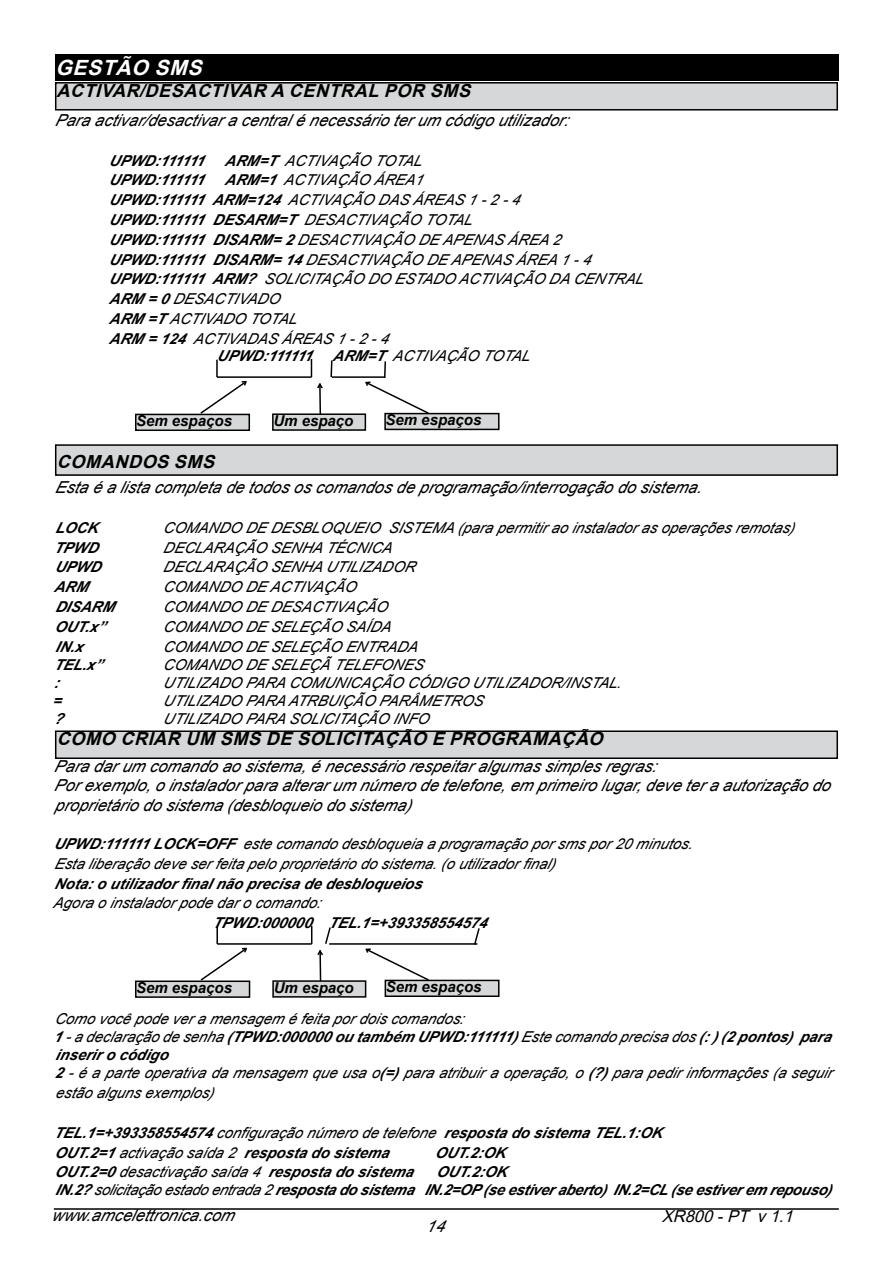
<style>
.page{position:relative;width:893px;height:1263px;background:#fff}
.page>*{position:absolute;margin:0;border:0;box-sizing:border-box;transform-origin:0 0}
.t1{font:italic 700 21px "Arial";color:#fff}
.t2{font:italic 700 18px "Arial";color:#000}
.t3{font:italic 16.5px/19.8px "Arial";color:#000}
.t4{font:italic 16.5px "Arial";color:#000}
.t5{font:italic 15px/18px "Arial";color:#000}
.t6{font:italic 700 15px/19.8px "Arial";color:#000}
.t7{font:italic 15px/19.8px "Arial";letter-spacing:-.055em;color:#000}
.s1{font-weight:700}
.s2{font-weight:400}
</style>
<div class="page">
<hr style="left:54px;top:1208px;width:785px;height:2px;background:#000">
<div style="left:56px;top:83px;width:781px;height:27px;background:#d5d7d8"></div>
<div style="left:55px;top:82px;width:783px;height:29px;border:2px solid #000"></div>
<div style="left:56px;top:445px;width:781px;height:30px;background:#d5d7d8"></div>
<div style="left:55px;top:444px;width:783px;height:32px;border:2px solid #000"></div>
<div style="left:55px;top:54px;width:783px;height:26px;background:#000"></div>
<hr style="left:217px;top:376px;width:94px;height:2px;background:#000">
<svg style="left:330px;top:360px;width:3px;height:18px"></svg>
<hr style="left:332px;top:376px;width:53px;height:2px;background:#000">
<div style="left:136px;top:414px;width:113px;height:16px;background:#d5d7d8"></div>
<div style="left:135px;top:414px;width:115px;height:17px;border:2px solid #000"></div>
<div style="left:273px;top:414px;width:92px;height:16px;background:#d5d7d8"></div>
<div style="left:272px;top:413px;width:94px;height:18px;border:2px solid #000"></div>
<div style="left:385px;top:414px;width:114px;height:15px;background:#d5d7d8"></div>
<div style="left:384px;top:413px;width:116px;height:17px;border:2px solid #000"></div>
<hr style="left:319px;top:383px;width:2px;height:31px;background:#000">
<svg style="left:311px;top:359px;width:12px;height:31px"></svg>
<svg style="left:199px;top:360px;width:49px;height:55px"></svg>
<svg style="left:364px;top:361px;width:66px;height:54px"></svg>
<div style="left:56px;top:731px;width:781px;height:27px;background:#d5d7d8"></div>
<div style="left:55px;top:730px;width:783px;height:29px;border:2px solid #000"></div>
<hr style="left:217px;top:943px;width:95px;height:2px;background:#000">
<hr style="left:329px;top:943px;width:148px;height:2px;background:#000">
<svg style="left:473px;top:928px;width:7px;height:17px"></svg>
<div style="left:136px;top:981px;width:114px;height:16px;background:#d5d7d8"></div>
<div style="left:135px;top:980px;width:115px;height:18px;border:2px solid #000"></div>
<div style="left:273px;top:981px;width:93px;height:16px;background:#d5d7d8"></div>
<div style="left:272px;top:980px;width:94px;height:18px;border:2px solid #000"></div>
<div style="left:385px;top:980px;width:114px;height:16px;background:#d5d7d8"></div>
<div style="left:385px;top:980px;width:115px;height:17px;border:2px solid #000"></div>
<hr style="left:319px;top:950px;width:2px;height:31px;background:#000">
<svg style="left:311px;top:926px;width:21px;height:31px"></svg>
<svg style="left:199px;top:926px;width:50px;height:56px"></svg>
<svg style="left:364px;top:948px;width:66px;height:34px"></svg>
<h1 class="t1" style="left:55px;top:53px;width:155px">GESTÃO SM S</h1>
<p class="t2" style="left:56px;top:78px;width:422px">ACTIVAR/DESACTIVAR ACENTRALPOR SMS</p>
<p class="t3" style="left:55px;top:110px;width:521px">Paraactivar/desactivaracentralénecessárioterum códigoutilizador:</p>
<p class="t7" style="left:109px;top:151px;width:541px"><span class="s1">UPWD:111111 ARM=T</span> ACTIVAÇÃO TOTAL<br><span class="s1">UPWD:111111 ARM=1</span> ACTIVAÇÃO ÁREA1<br><span class="s1">UPWD:111111 ARM=124</span> ACTIVAÇÃO DAS ÁREAS 1-2-4<br><span class="s1">UPWD:111111 DESARM=T</span> DESACTIVAÇÃO TOTAL<br><span class="s1">UPWD:111111 DISARM=2</span>DESACTIVAÇÃO DE APENAS ÁREA2<br><span class="s1">UPWD:111111 DISARM=14</span>DESACTIVAÇÃO DE APENAS ÁREA1-4<br><span class="s1">UPWD:111111 ARM?</span> SOLICITAÇÃO DO ESTADO ACTIVAÇÃO DACENTRAL <span class="s1">ARM =0</span>DESACTIVADO<br><span class="s1">ARM =T</span> ACTIVADO TOTAL<br><span class="s1">ARM =124</span> ACTIVADAS ÁREAS 1-2-4</p>
<p class="t6" style="left:217px;top:346px;width:319px">UPWD:111111 ARM=T <span class="s2">ACTIVAÇÃO TOTAL</span></p>
<p class="t6" style="left:136px;top:411px;width:97px">Sem espaços</p>
<p class="t6" style="left:273px;top:411px;width:82px">Um espaço</p>
<p class="t6" style="left:385px;top:410px;width:97px">Sem espaços</p>
<p class="t2" style="left:57px;top:449px;width:166px">COMANDOS SMS</p>
<p class="t3" style="left:55px;top:478px;width:654px">Estaéalistacompletadetodososcomandosdeprogramação/interrogaçãodosistema.</p>
<p class="t6" style="left:55px;top:518px;width:44px">LOCK</p>
<p class="t5" style="left:163px;top:519px;width:633px">COMANDO DE DESBLOQUEIO SISTEMA(parapermitiraoinstaladorasoperaçõesremotas)</p>
<p class="t6" style="left:54px;top:538px;width:51px">TPWD</p>
<p class="t5" style="left:163px;top:539px;width:235px">DECLARAÇÃO SENHATÉCNICA</p>
<p class="t6" style="left:55px;top:558px;width:53px">UPWD</p>
<p class="t5" style="left:163px;top:558px;width:259px">DECLARAÇÃO SENHAUTILIZADOR</p>
<p class="t6" style="left:54px;top:577px;width:41px">ARM</p>
<p class="t5" style="left:163px;top:578px;width:200px">COMANDO DE ACTIVAÇÃO</p>
<p class="t6" style="left:55px;top:597px;width:66px">DISARM</p>
<p class="t5" style="left:163px;top:598px;width:231px">COMANDO DE DESACTIVAÇÃO</p>
<p class="t6" style="left:54px;top:617px;width:58px">OUT.x”</p>
<p class="t5" style="left:163px;top:618px;width:234px">COMANDO DE SELEÇÃO SAÍDA</p>
<p class="t6" style="left:55px;top:637px;width:35px">IN.x</p>
<p class="t5" style="left:163px;top:638px;width:261px">COMANDO DE SELEÇÃO ENTRADA</p>
<p class="t6" style="left:54px;top:655px;width:55px">TEL.x”</p>
<p class="t5" style="left:163px;top:656px;width:267px">COMANDO DE SELEÇÃ TELEFONES</p>
<p class="t6" style="left:54px;top:673px;width:12px">:</p>
<p class="t5" style="left:163px;top:674px;width:465px">UTILIZADO PARACOMUNICAÇÃO CÓDIGO UTILIZADOR/INSTAL.</p>
<p class="t6" style="left:52px;top:691px;width:16px">=</p>
<p class="t5" style="left:163px;top:692px;width:327px">UTILIZADO PARAATRBUIÇÃO PARÂMETROS</p>
<p class="t6" style="left:54px;top:709px;width:16px">?</p>
<p class="t5" style="left:163px;top:710px;width:272px">UTILIZADO PARASOLICITAÇÃO INFO</p>
<p class="t2" style="left:57px;top:726px;width:554px">COMO CRIAR UM SMS DE SO LICITAÇÃO E PROGRAMAÇÃO</p>
<p class="t3" style="left:54px;top:756px;width:783px">Paradarum comandoaosistema,énecessáriorespeitaralgumassimplesregras:<br>Porexemplo,oinstaladorparaalterarum númerodetelefone,em primeirolugar,deveteraautorizaçãodo proprietáriodosistema(desbloqueiodosistema)</p>
<p class="t5" style="left:54px;top:834px;width:645px;line-height:19.8px"><span class="s1">UPWD:111111LOCK=OFF</span> estecomandodesbloqueiaaprogramaçãoporsmspor20minutos.<br>Estaliberaçãodeveserfeitapeloproprietáriodosistema.(outilizadorfinal)</p>
<p class="t6" style="left:54px;top:874px;width:375px">Nota:outilizadorfinalnãoprecisadedesbloqueios</p>
<p class="t5" style="left:53px;top:894px;width:274px">Agoraoinstaladorpodedarocomando:</p>
<p class="t6" style="left:212px;top:913px;width:281px">TPWD:000000 TEL.1=+393358554574</p>
<p class="t6" style="left:136px;top:978px;width:97px">Sem espaços</p>
<p class="t6" style="left:274px;top:978px;width:82px">Um espaço</p>
<p class="t6" style="left:386px;top:977px;width:97px">Sem espaços</p>
<p class="t5" style="left:54px;top:1010px;width:785px">Comovocêpodeveramensagem éfeitapordoiscomandos:<br><span class="s1">1</span>-adeclaraçãodesenha<span class="s1">(TPWD:000000outambém UPWD:111111)</span> Estecomandoprecisados<span class="s1">(:) (2pontos) para inserirocódigo<br>2</span>-éaparteoperativadamensagem queusao<span class="s1">(=)</span> paraatribuiraoperação,o<span class="s1">(?)</span> parapedirinformações(aseguir</p>
<p class="t5" style="left:55px;top:1084px;width:160px">estãoalgunsexemplos)</p>
<p class="t6" style="left:54px;top:1123px;width:610px">TEL.1=+393358554574<span class="s2">configuraçãonúmerodetelefone</span> respostadosistema TEL.1:OK<br>OUT.2=1<span class="s2">activaçãosaída2</span> respostadosistema</p>
<p class="t6" style="left:54px;top:1143px;width:454px;text-align:right">OUT.2:OK<br>OUT.2=0<span class="s2">desactivaçãosaída4</span> respostadosistema OUT.2:OK</p>
<p class="t6" style="left:55px;top:1181px;width:779px">IN.2?<span class="s2">solicitaçãoestadoentrada2</span>respostadosistema IN.2=OP(seestiveraberto) IN.2=CL(seestiverem repouso)</p>
<p class="t3" style="left:51px;top:1205px;width:190px">www.amcelettronica.com</p>
<p class="t4" style="left:662px;top:1205px;width:138px">XR800-PT v1.1</p>
<p class="t3" style="left:426px;top:1216px;width:26px">14</p>
</div>
